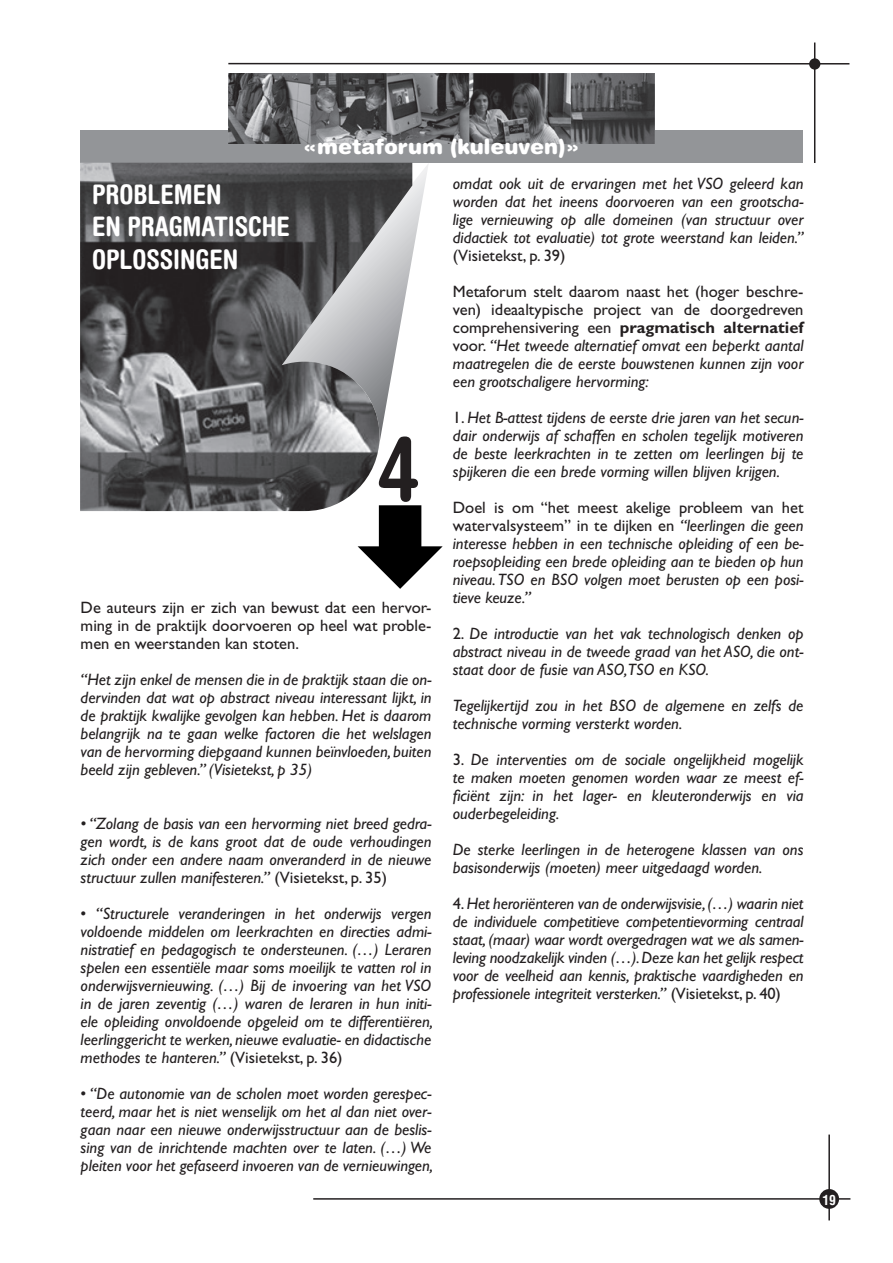
<style>
.page{position:relative;width:893px;height:1263px;background:#fff}
.page>*{position:absolute;margin:0;border:0;box-sizing:border-box;transform-origin:0 0}
.t1{font:700 condensed 88.5px "Helvetica Rounded LT Std";color:#231f20}
.t2{font:700 condensed 27px/32.4px "Helvetica Rounded LT Std";letter-spacing:-.005em;color:#fff}
.texte_10_inter_11{font:900 21px "Helvetica Rounded LT Std";color:#fff}
.texte_10_inter_11-2{font:italic 16.5px/18px "Gill Sans Std";color:#231f20;text-align:justify}
.texte_10_inter_11-3{font:16.5px/18px "Gill Sans Std";color:#231f20;text-align:justify}
.t3{font:700 condensed 13.5px "Helvetica LT Std";color:#fff}
.s1{font-style:normal}
.s2{font-weight:700;font-style:normal}
</style>
<div class="page">
<hr style="left:828px;top:1134px;width:2px;height:86px;background:#231f20">
<div style="left:819px;top:1189px;width:20px;height:20px;background:#231f20;border-radius:50%"></div>
<hr style="left:313px;top:1198px;width:537px;height:2px;background:#231f20">
<div style="left:80px;top:130px;width:723px;height:33px;background:#939598"></div>
<img style="left:228px;top:73px;width:426px;height:71px">
<svg style="left:412px;top:163px;width:16px;height:95px"></svg>
<img style="left:80px;top:163px;width:332px;height:348px">
<svg style="left:358px;top:505px;width:85px;height:84px"></svg>
<hr style="left:228px;top:63px;width:621px;height:2px;background:#231f20">
<hr style="left:814px;top:43px;width:1px;height:120px;background:#231f20">
<div style="left:809px;top:58px;width:11px;height:12px;background:#231f20;border-radius:50%"></div>
<p class="texte_10_inter_11" style="left:303px;top:133px;width:278px">«metaforum (kuleuven)»</p>
<p class="t2" style="left:92px;top:177px;width:199px">PROBLEMEN<br>EN PRAGMATISCHE<br>OPLOSSINGEN</p>
<p class="t1" style="left:378px;top:415px;width:44px">4</p>
<p class="texte_10_inter_11-3" style="left:81px;top:599px;width:352px">De auteurs zijn er zich van bewust dat een hervor&shy;ming in de praktijk doorvoeren op heel wat proble&shy;men en weerstanden kan stoten.</p>
<p class="texte_10_inter_11-2" style="left:81px;top:671px;width:352px">“Het zijn enkel de mensen die in de praktijk staan die on&shy;dervinden dat wat op abstract niveau interessant lijkt, in de praktijk kwalijke gevolgen kan hebben. Het is daarom belangrijk na te gaan welke factoren die het welslagen van de hervorming diepgaand kunnen beïnvloeden, buiten beeld zijn gebleven.” (Visietekst, p 35)</p>
<p class="texte_10_inter_11-2" style="left:81px;top:815px;width:352px">• “Zolang de basis van een hervorming niet breed gedra&shy;gen wordt, is de kans groot dat de oude verhoudingen zich onder een andere naam onveranderd in de nieuwe structuur zullen manifesteren.” <span class="s1">(Visietekst, p. 35)</span></p>
<p class="texte_10_inter_11-2" style="left:81px;top:905px;width:354px"><span class="s1">•</span> “Structurele veranderingen in het onderwijs vergen voldoende middelen om leerkrachten en directies admi&shy;nistratief en pedagogisch te ondersteunen. (…) Leraren spelen een essentiële maar soms moeilijk te vatten rol in onderwijsvernieuwing. (…) Bij de invoering van het VSO in de jaren zeventig (…) waren de leraren in hun initi&shy;ële opleiding onvoldoende opgeleid om te differentiëren, leerlinggericht te werken, nieuwe evaluatie- en didactische methodes te hanteren.” <span class="s1">(Visietekst, p. 36)</span></p>
<p class="texte_10_inter_11-2" style="left:81px;top:1085px;width:354px"><span class="s1">•</span> “De autonomie van de scholen moet worden gerespec&shy;teerd, maar het is niet wenselijk om het al dan niet over&shy;gaan naar een nieuwe onderwijsstructuur aan de beslis&shy;sing van de inrichtende machten over te laten. (…) We pleiten voor het gefaseerd invoeren van de vernieuwingen,</p>
<p class="texte_10_inter_11-2" style="left:453px;top:175px;width:352px">omdat ook uit de ervaringen met het VSO geleerd kan worden dat het ineens doorvoeren van een grootscha&shy;lige vernieuwing op alle domeinen (van structuur over didactiek tot evaluatie) tot grote weerstand kan leiden.” <span class="s1">(Visietekst, p. 39)</span></p>
<p class="texte_10_inter_11-2" style="left:453px;top:283px;width:352px"><span class="s1">Metaforum stelt daarom naast het (hoger beschre&shy;ven) ideaaltypische project van de doorgedreven comprehensivering een</span> <span class="s2">pragmatisch alternatief </span><span class="s1">voor.</span> “Het tweede alternatief omvat een beperkt aantal maatregelen die de eerste bouwstenen kunnen zijn voor een grootschaligere hervorming:</p>
<p class="texte_10_inter_11-2" style="left:453px;top:409px;width:352px"><span class="s1">1.</span> Het B-attest tijdens de eerste drie jaren van het secun&shy;dair onderwijs af schaffen en scholen tegelijk motiveren de beste leerkrachten in te zetten om leerlingen bij te spijkeren die een brede vorming willen blijven krijgen.</p>
<p class="texte_10_inter_11-2" style="left:453px;top:499px;width:352px"><span class="s1">Doel is om “het meest akelige probleem van het watervalsysteem” in te dijken en</span> “leerlingen die geen interesse hebben in een technische opleiding of een be&shy;roepsopleiding een brede opleiding aan te bieden op hun niveau. TSO en BSO volgen moet berusten op een posi&shy;tieve keuze.”</p>
<p class="texte_10_inter_11-2" style="left:453px;top:625px;width:352px"><span class="s1">2.</span> De introductie van het vak technologisch denken op abstract niveau in de tweede graad van het ASO, die ont&shy;staat door de fusie van ASO,TSO en KSO.</p>
<p class="texte_10_inter_11-2" style="left:453px;top:697px;width:352px">Tegelijkertijd zou in het BSO de algemene en zelfs de technische vorming versterkt worden.</p>
<p class="texte_10_inter_11-2" style="left:453px;top:751px;width:352px"><span class="s1">3.</span> De interventies om de sociale ongelijkheid mogelijk te maken moeten genomen worden waar ze meest ef&shy;ficiënt zijn: in het lager- en kleuteronderwijs en via ouderbegeleiding.</p>
<p class="texte_10_inter_11-2" style="left:453px;top:841px;width:352px">De sterke leerlingen in de heterogene klassen van ons basisonderwijs (moeten) meer uitgedaagd worden.</p>
<p class="texte_10_inter_11-2" style="left:453px;top:895px;width:352px"><span class="s1">4.</span> Het heroriënteren van de onderwijsvisie, (…) waarin niet de individuele competitieve competentievorming centraal staat, (maar) waar wordt overgedragen wat we als samen&shy;leving noodzakelijk vinden (…). Deze kan het gelijk respect voor de veelheid aan kennis, praktische vaardigheden en professionele integriteit versterken.” <span class="s1">(Visietekst, p. 40)</span></p>
<p class="t3" style="left:822px;top:1191px;width:15px">19</p>
</div>
